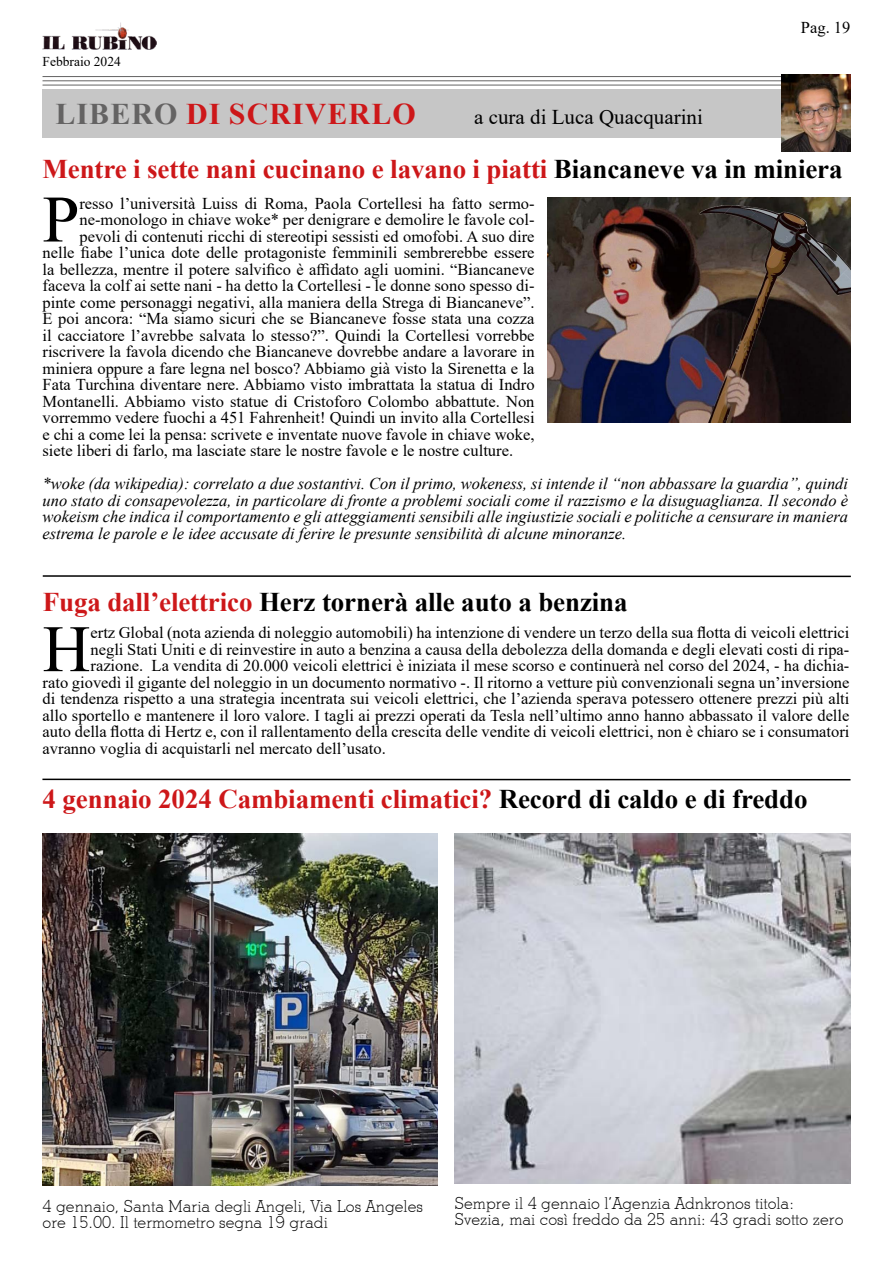
<style>
.page{position:relative;width:893px;height:1276px;background:#fff}
.page>*{position:absolute;margin:0;border:0;box-sizing:border-box;transform-origin:0 0}
.t1{font:66.3px "Times New Roman";color:#000}
.t2{font:700 30px "Times New Roman";letter-spacing:.035em;color:#cd1719}
.t3{font:700 27px "Times New Roman";letter-spacing:-.005em;color:#cd1719}
.t4{font:700 27px "Times New Roman";letter-spacing:-.005em;color:#000}
.t5{font:21px "Times New Roman";color:#000}
.t6{font:16.5px "Times New Roman";color:#000}
.t7{font:italic 16.5px/16.5px "Times New Roman";color:#000;text-align:justify}
.t8{font:300 16.5px/16.5px "Stymie BT";color:#000}
.t9{font:13.5px "Times New Roman";color:#000}
.s1{color:#646363}
.s2{color:#000}
.s3{color:#cd1719}
</style>
<div class="page">
<hr style="left:43px;top:76px;width:807px;height:1px;background:#646363">
<hr style="left:43px;top:81px;width:807px;height:1px;background:#646363">
<hr style="left:43px;top:85px;width:807px;height:1px;background:#646363">
<img style="left:43px;top:22px;width:113px;height:28px">
<div style="left:42px;top:89px;width:807px;height:48px;background:#c6c6c6"></div>
<img style="left:781px;top:74px;width:69px;height:78px">
<hr style="left:43px;top:575px;width:808px;height:2px;background:#000">
<img style="left:42px;top:833px;width:395px;height:352px">
<img style="left:455px;top:833px;width:395px;height:350px">
<hr style="left:42px;top:778px;width:808px;height:2px;background:#000">
<img style="left:548px;top:197px;width:302px;height:225px">
<p class="t9" style="left:43px;top:52px;width:80px">Febbraio 2024</p>
<h2 class="t2" style="left:55px;top:92px;width:362px"><span class="s1">LIBERO</span> DI SCRIVERLO</h2>
<p class="t5" style="left:474px;top:102px;width:230px">a cura di Luca Quacquarini</p>
<p class="t6" style="left:801px;top:16px;width:51px">Pag. 19</p>
<h3 class="t3" style="left:43px;top:150px;width:802px">Mentre i sette nani cucinano e lavano i piatti <span class="s2">Biancaneve va in miniera</span></h3>
<h1 class="t1" style="left:43px;top:172px;width:38px">P</h1>
<p class="t6" style="left:79px;top:191px;width:457px">resso l’università Luiss di Roma, Paola Cortellesi ha fatto sermo-</p>
<p class="t6" style="left:79px;top:208px;width:457px">ne-monologo in chiave woke* per denigrare e demolire le favole col-</p>
<p class="t6" style="left:79px;top:224px;width:457px">pevoli di contenuti ricchi di stereotipi sessisti ed omofobi. A suo dire</p>
<p class="t6" style="left:43px;top:241px;width:494px">nelle fiabe l’unica dote delle protagoniste femminili sembrerebbe essere</p>
<p class="t6" style="left:43px;top:257px;width:494px">la bellezza, mentre il potere salvifico è affidato agli uomini. “Biancaneve</p>
<p class="t6" style="left:43px;top:274px;width:494px">faceva la colf ai sette nani - ha detto la Cortellesi - le donne sono spesso di-</p>
<p class="t6" style="left:43px;top:290px;width:494px">pinte come personaggi negativi, alla maniera della Strega di Biancaneve”.</p>
<p class="t6" style="left:43px;top:307px;width:494px">E poi ancora: “Ma siamo sicuri che se Biancaneve fosse stata una cozza</p>
<p class="t6" style="left:43px;top:323px;width:494px">il cacciatore l’avrebbe salvata lo stesso?”. Quindi la Cortellesi vorrebbe</p>
<p class="t6" style="left:43px;top:340px;width:494px">riscrivere la favola dicendo che Biancaneve dovrebbe andare a lavorare in</p>
<p class="t6" style="left:43px;top:356px;width:494px">miniera oppure a fare legna nel bosco? Abbiamo già visto la Sirenetta e la</p>
<p class="t6" style="left:43px;top:373px;width:494px">Fata Turchina diventare nere. Abbiamo visto imbrattata la statua di Indro</p>
<p class="t6" style="left:43px;top:389px;width:493px">Montanelli. Abbiamo visto statue di Cristoforo Colombo abbattute. Non</p>
<p class="t6" style="left:43px;top:406px;width:494px">vorremmo vedere fuochi a 451 Fahrenheit! Quindi un invito alla Cortellesi</p>
<p class="t6" style="left:43px;top:422px;width:494px">e chi a come lei la pensa: scrivete e inventate nuove favole in chiave woke,</p>
<p class="t6" style="left:43px;top:439px;width:472px">siete liberi di farlo, ma lasciate stare le nostre favole e le nostre culture.</p>
<p class="t7" style="left:43px;top:475px;width:807px">*woke (da wikipedia): correlato a due sostantivi. Con il primo, wokeness, si intende il “non abbassare la guardia”, quindi uno stato di consapevolezza, in particolare di fronte a problemi sociali come il razzismo e la disuguaglianza. Il secondo è wokeism che indica il comportamento e gli atteggiamenti sensibili alle ingiustizie sociali e politiche a censurare in maniera estrema le parole e le idee accusate di ferire le presunte sensibilità di alcune minoranze.</p>
<h3 class="t4" style="left:43px;top:582px;width:586px"><span class="s3">Fuga dall’elettrico</span> Herz tornerà alle auto a benzina</h3>
<h1 class="t1" style="left:43px;top:602px;width:49px">H</h1>
<p class="t6" style="left:91px;top:621px;width:760px">ertz Global (nota azienda di noleggio automobili) ha intenzione di vendere un terzo della sua flotta di veicoli elettrici</p>
<p class="t6" style="left:91px;top:637px;width:760px">negli Stati Uniti e di reinvestire in auto a benzina a causa della debolezza della domanda e degli elevati costi di ripa-</p>
<p class="t6" style="left:91px;top:654px;width:760px">razione. La vendita di 20.000 veicoli elettrici è iniziata il mese scorso e continuerà nel corso del 2024, - ha dichia-</p>
<p class="t6" style="left:43px;top:670px;width:808px">rato giovedì il gigante del noleggio in un documento normativo -. Il ritorno a vetture più convenzionali segna un’inversione</p>
<p class="t6" style="left:43px;top:687px;width:808px">di tendenza rispetto a una strategia incentrata sui veicoli elettrici, che l’azienda sperava potessero ottenere prezzi più alti</p>
<p class="t6" style="left:43px;top:703px;width:808px">allo sportello e mantenere il loro valore. I tagli ai prezzi operati da Tesla nell’ultimo anno hanno abbassato il valore delle</p>
<p class="t6" style="left:43px;top:720px;width:808px">auto della flotta di Hertz e, con il rallentamento della crescita delle vendite di veicoli elettrici, non è chiaro se i consumatori</p>
<p class="t6" style="left:43px;top:736px;width:345px">avranno voglia di acquistarli nel mercato dell’usato.</p>
<h3 class="t3" style="left:43px;top:780px;width:766px">4 gennaio 2024 Cambiamenti climatici? <span class="s2">Record di caldo e di freddo</span></h3>
<p class="t8" style="left:43px;top:1197px;width:382px">4 gennaio, Santa Maria degli Angeli, Via Los Angeles ore 15.00. Il termometro segna 19 gradi</p>
<p class="t8" style="left:455px;top:1194px;width:390px">Sempre il 4 gennaio l’Agenzia Adnkronos titola:<br>Svezia, mai così freddo da 25 anni: 43 gradi sotto zero</p>
</div>
